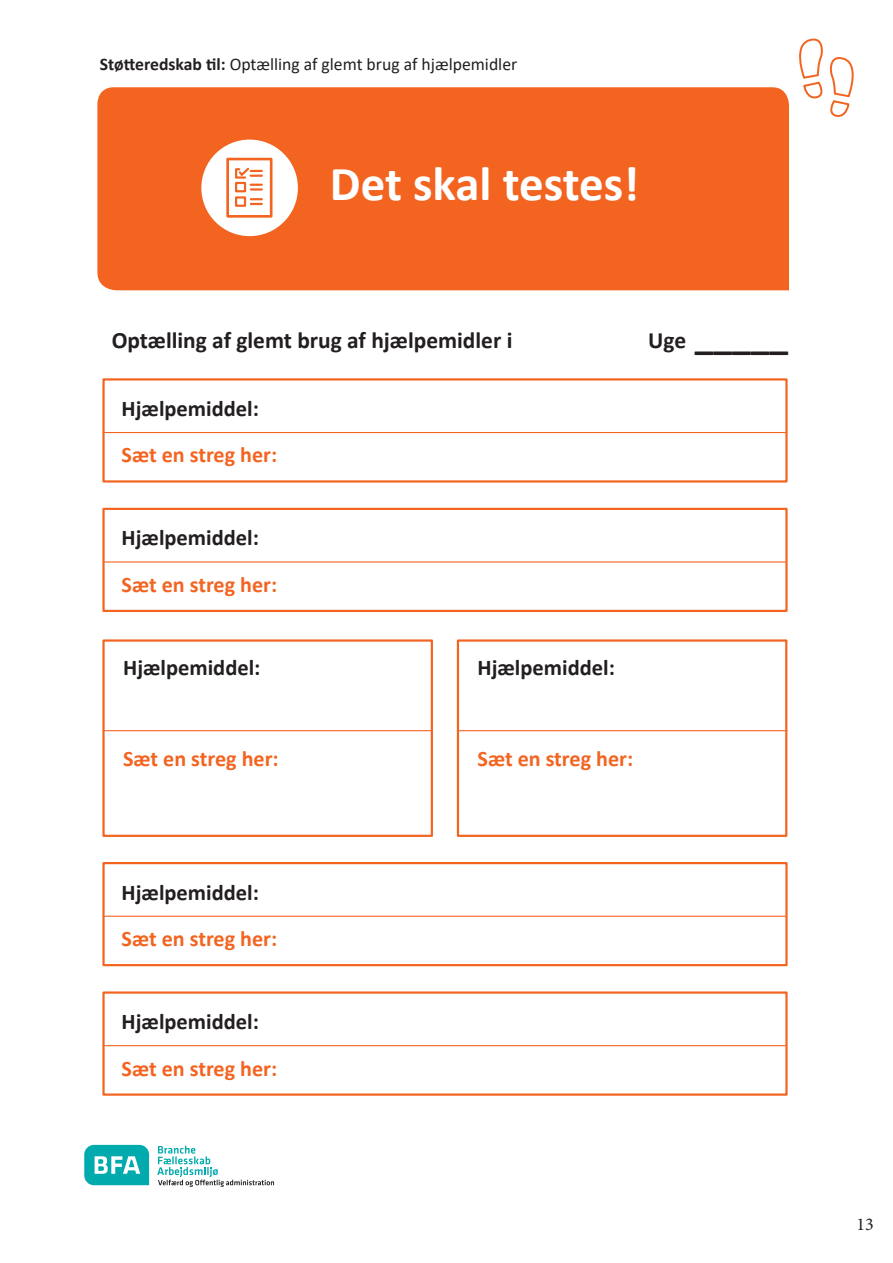
<style>
.page{position:relative;width:893px;height:1263px;background:#fff}
.page>*{position:absolute;margin:0;border:0;box-sizing:border-box;transform-origin:0 0}
.t1{font:700 48.9px "Calibri";letter-spacing:-.005em;color:#fff}
.t2{font:700 37.65px "Calibri";color:#231f20}
.t3{font:700 23.4px "Calibri";color:#231f20}
.t4{font:700 22.5px "Calibri";color:#231f20}
.t5{font:700 22.05px "Calibri";color:#f36421}
.t6{font:18px "Minion Pro";color:#231f20}
.t7{font:17.7px "Calibri";color:#231f20}
.s1{font-weight:700}
.s2{font-size:23.4px}
</style>
<div class="page">
<div style="left:97px;top:87px;width:693px;height:204px;background:#f36421"></div>
<div style="left:201px;top:140px;width:97px;height:96px;background:#fff;border-radius:50%"></div>
<div style="left:226px;top:158px;width:46px;height:60px;border:3px solid #f36421"></div>
<div style="left:235px;top:196px;width:11px;height:11px;border:2px solid #f36421"></div>
<div style="left:235px;top:182px;width:11px;height:10px;border:2px solid #f36421"></div>
<svg style="left:251px;top:198px;width:11px;height:7px"></svg>
<svg style="left:235px;top:167px;width:27px;height:24px"></svg>
<div style="left:102px;top:378px;width:686px;height:105px;border:2px solid #f36421"></div>
<div style="left:102px;top:862px;width:686px;height:104px;border:2px solid #f36421"></div>
<div style="left:102px;top:508px;width:686px;height:104px;border:2px solid #f36421"></div>
<div style="left:102px;top:991px;width:686px;height:105px;border:2px solid #f36421"></div>
<div style="left:102px;top:639px;width:331px;height:198px;border:2px solid #f36421"></div>
<div style="left:457px;top:639px;width:330px;height:198px;border:2px solid #f36421"></div>
<hr style="left:103px;top:432px;width:683px;height:1px;background:#f36421">
<hr style="left:103px;top:916px;width:683px;height:1px;background:#f36421">
<hr style="left:103px;top:561px;width:683px;height:1px;background:#f36421">
<hr style="left:103px;top:1045px;width:683px;height:1px;background:#f36421">
<hr style="left:103px;top:730px;width:329px;height:1px;background:#f36421">
<hr style="left:458px;top:730px;width:329px;height:1px;background:#f36421">
<svg style="left:799px;top:38px;width:55px;height:79px"></svg>
<svg style="left:84px;top:1145px;width:65px;height:40px;background:#31babc"></svg>
<svg style="left:157px;top:1145px;width:117px;height:42px"></svg>
<p class="t7" style="left:100px;top:52px;width:419px"><span class="s1">Støtteredskab til:</span> Optælling af glemt brug af hjælpemidler</p>
<p class="t1" style="left:330px;top:149px;width:311px">Det skal testes!</p>
<p class="t3" style="left:112px;top:324px;width:402px">Optælling af glemt brug af hjælpemidler i</p>
<p class="t2" style="left:648px;top:309px;width:142px"><span class="s2">Uge</span> _____</p>
<p class="t4" style="left:122px;top:393px;width:139px">Hjælpemiddel:</p>
<p class="t5" style="left:122px;top:439px;width:157px">Sæt en streg her:</p>
<p class="t4" style="left:122px;top:522px;width:139px">Hjælpemiddel:</p>
<p class="t5" style="left:122px;top:569px;width:157px">Sæt en streg her:</p>
<p class="t4" style="left:123px;top:652px;width:139px">Hjælpemiddel:</p>
<p class="t5" style="left:123px;top:743px;width:157px">Sæt en streg her:</p>
<p class="t4" style="left:122px;top:876px;width:139px">Hjælpemiddel:</p>
<p class="t5" style="left:122px;top:923px;width:157px">Sæt en streg her:</p>
<p class="t4" style="left:122px;top:1006px;width:139px">Hjælpemiddel:</p>
<p class="t5" style="left:122px;top:1053px;width:157px">Sæt en streg her:</p>
<p class="t4" style="left:478px;top:652px;width:139px">Hjælpemiddel:</p>
<p class="t5" style="left:478px;top:743px;width:157px">Sæt en streg her:</p>
<p class="t6" style="left:856px;top:1212px;width:19px">13</p>
</div>
